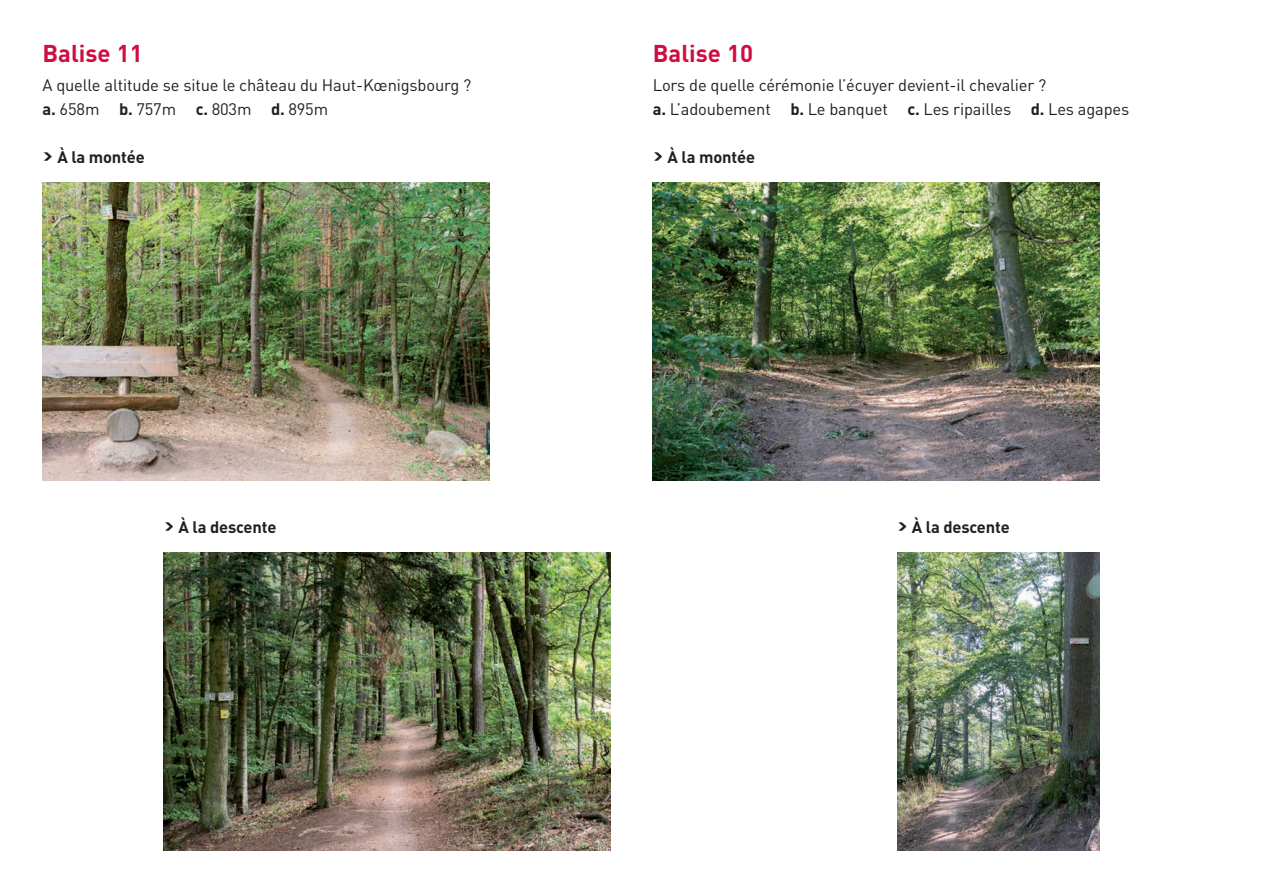
<style>
.page{position:relative;width:1263px;height:893px;background:#fff}
.page>*{position:absolute;margin:0;border:0;box-sizing:border-box;transform-origin:0 0}
.t1{font:700 24px "DIN";color:#cf0d40}
.t2{font:16.5px/24px "DIN";letter-spacing:-.01em;color:#231f20}
.t3{font:700 16.5px "DIN";letter-spacing:-.01em;color:#231f20}
.s1{font-weight:700}
.s2{font-family:"Neo Sans Std";font-weight:900}
</style>
<div class="page">
<img style="left:164px;top:553px;width:446px;height:297px">
<img style="left:43px;top:183px;width:446px;height:297px">
<img style="left:897px;top:553px;width:202px;height:297px">
<img style="left:653px;top:183px;width:446px;height:297px">
<h1 class="t1" style="left:43px;top:38px;width:102px">Balise 11</h1>
<p class="t2" style="left:43px;top:73px;width:430px">A quelle altitude se situe le château du Haut-Kœnigsbourg ? <span class="s1">a.</span> 658m <span class="s1">b.</span> 757m <span class="s1">c.</span> 803m <span class="s1">d.</span> 895m</p>
<h1 class="t1" style="left:653px;top:38px;width:102px">Balise 10</h1>
<p class="t2" style="left:653px;top:73px;width:478px">Lors de quelle cérémonie l’écuyer devient-il chevalier ?<br><span class="s1">a.</span> L’adoubement <span class="s1">b.</span> Le banquet <span class="s1">c.</span> Les ripailles <span class="s1">d.</span> Les agapes</p>
<p class="t3" style="left:43px;top:146px;width:104px"><span class="s2">&gt;</span> à la montée</p>
<p class="t3" style="left:653px;top:146px;width:104px"><span class="s2">&gt;</span> à la montée</p>
<p class="t3" style="left:164px;top:516px;width:114px"><span class="s2">&gt;</span> à la descente</p>
<p class="t3" style="left:897px;top:516px;width:114px"><span class="s2">&gt;</span> à la descente</p>
</div>
